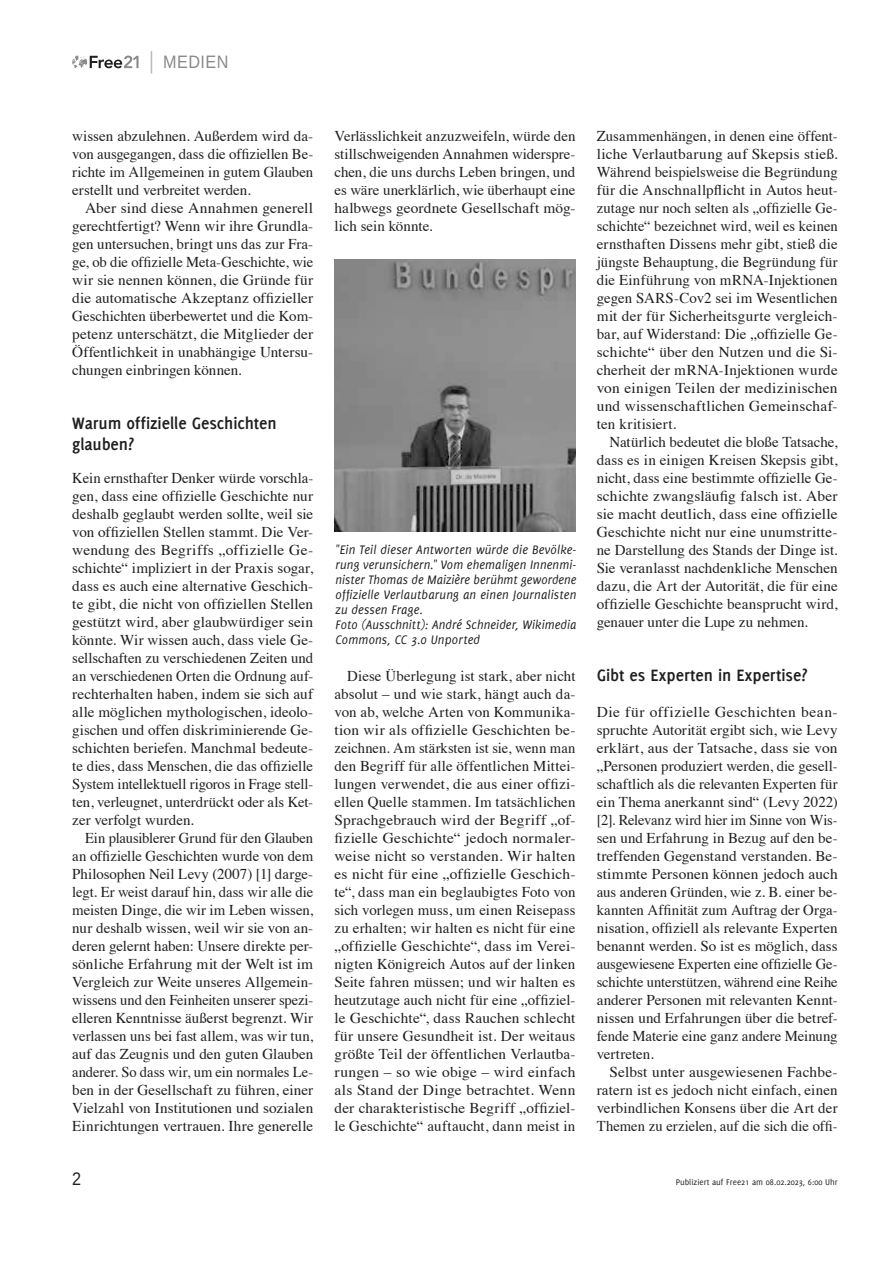
<style>
.page{position:relative;width:893px;height:1263px;background:#fff}
.page>*{position:absolute;margin:0;border:0;box-sizing:border-box;transform-origin:0 0}
.t1{font:700 18px/21px "Delicious";letter-spacing:-.005em;color:#1f1f1f}
.t2{font:18px "Liberation Sans";letter-spacing:.03em;color:#8a8a8a;scale:.9 1}
.t3{font:18px "Liberation Sans";color:#1f1f1f;scale:.9 1}
.t4{font:15px/18px "Times";color:#1f1f1f;text-align:justify}
.t5{font:italic 13.5px/15px "Delicious";letter-spacing:.01em;color:#1f1f1f;scale:.96 1}
.t6{font:9px "Delicious";color:#1f1f1f}
</style>
<div class="page">
<svg style="left:72px;top:55px;width:67px;height:13px"></svg>
<svg style="left:151px;top:51px;width:1px;height:23px"></svg>
<img style="left:334px;top:260px;width:241px;height:271px">
<p class="t2" style="left:163px;top:51px;width:74px">MEDIEN</p>
<p class="t4" style="left:72px;top:126px;width:242px">wissen abzulehnen. Außerdem wird da&shy;von ausgegangen, dass die offiziellen Be&shy;richte im Allgemeinen in gutem Glauben erstellt und verbreitet werden.</p>
<p class="t4" style="left:72px;top:198px;width:242px;text-indent:13px">Aber sind diese Annahmen generell gerechtfertigt? Wenn wir ihre Grundla&shy;gen untersuchen, bringt uns das zur Fra&shy;ge, ob die offizielle Meta-Geschichte, wie wir sie nennen können, die Gründe für die automatische Akzeptanz offizieller Geschichten überbewertet und die Kom&shy;petenz unterschätzt, die Mitglieder der Öffentlichkeit in unabhängige Untersu&shy;chungen einbringen können.</p>
<p class="t1" style="left:72px;top:413px;width:206px">Warum offizielle Geschichten glauben?</p>
<p class="t4" style="left:72px;top:468px;width:242px">Kein ernsthafter Denker würde vorschla&shy;gen, dass eine offizielle Geschichte nur deshalb geglaubt werden sollte, weil sie von offiziellen Stellen stammt. Die Ver&shy;wendung des Begriffs „offizielle Ge&shy;schichte“ impliziert in der Praxis sogar, dass es auch eine alternative Geschich&shy;te gibt, die nicht von offiziellen Stellen gestützt wird, aber glaubwürdiger sein könnte. Wir wissen auch, dass viele Ge&shy;sellschaften zu verschiedenen Zeiten und an verschiedenen Orten die Ordnung auf&shy;rechterhalten haben, indem sie sich auf alle möglichen mythologischen, ideolo&shy;gischen und offen diskriminierende Ge&shy;schichten beriefen. Manchmal bedeute&shy;te dies, dass Menschen, die das offizielle System intellektuell rigoros in Frage stell&shy;ten, verleugnet, unterdrückt oder als Ket&shy;zer verfolgt wurden.</p>
<p class="t4" style="left:72px;top:828px;width:242px;text-indent:13px">Ein plausiblerer Grund für den Glauben an offizielle Geschichten wurde von dem Philosophen Neil Levy (2007) [1] darge&shy;legt. Er weist darauf hin, dass wir alle die meisten Dinge, die wir im Leben wissen, nur deshalb wissen, weil wir sie von an&shy;deren gelernt haben: Unsere direkte per&shy;sönliche Erfahrung mit der Welt ist im Vergleich zur Weite unseres Allgemein&shy;wissens und den Feinheiten unserer spezi&shy;elleren Kenntnisse äußerst begrenzt. Wir verlassen uns bei fast allem, was wir tun, auf das Zeugnis und den guten Glauben anderer. So dass wir, um ein normales Le&shy;ben in der Gesellschaft zu führen, einer Vielzahl von Institutionen und sozialen Einrichtungen vertrauen. Ihre generelle</p>
<p class="t4" style="left:334px;top:126px;width:242px">Verlässlichkeit anzuzweifeln, würde den stillschweigenden Annahmen widerspre&shy;chen, die uns durchs Leben bringen, und es wäre unerklärlich, wie überhaupt eine halbwegs geordnete Gesellschaft mög&shy;lich sein könnte.</p>
<p class="t5" style="left:336px;top:542px;width:252px">"Ein Teil dieser Antworten würde die Bevölke&shy;rung verunsichern." Vom ehemaligen Innenmi&shy;nister Thomas de Maizière berühmt gewordene offizielle Verlautbarung an einen Journalisten zu dessen Frage.<br>Foto (Ausschnitt): André Schneider, Wikimedia Commons, CC 3.0 Unported</p>
<p class="t4" style="left:334px;top:666px;width:242px;text-indent:13px">Diese Überlegung ist stark, aber nicht absolut – und wie stark, hängt auch da&shy;von ab, welche Arten von Kommunika&shy;tion wir als offizielle Geschichten be&shy;zeichnen. Am stärksten ist sie, wenn man den Begriff für alle öffentlichen Mittei&shy;lungen verwendet, die aus einer offizi&shy;ellen Quelle stammen. Im tatsächlichen Sprachgebrauch wird der Begriff „of&shy;fizielle Geschichte“ jedoch normaler&shy;weise nicht so verstanden. Wir halten es nicht für eine „offizielle Geschich&shy;te“, dass man ein beglaubigtes Foto von sich vorlegen muss, um einen Reisepass zu erhalten; wir halten es nicht für eine „offizielle Geschichte“, dass im Verei&shy;nigten Königreich Autos auf der linken Seite fahren müssen; und wir halten es heutzutage auch nicht für eine „offiziel&shy;le Geschichte“, dass Rauchen schlecht für unsere Gesundheit ist. Der weitaus größte Teil der öffentlichen Verlautba&shy;rungen – so wie obige – wird einfach als Stand der Dinge betrachtet. Wenn der charakteristische Begriff „offiziel&shy;le Geschichte“ auftaucht, dann meist in</p>
<p class="t4" style="left:597px;top:126px;width:242px">Zusammenhängen, in denen eine öffent&shy;liche Verlautbarung auf Skepsis stieß.<br>Während beispielsweise die Begründung für die Anschnallpflicht in Autos heut&shy;zutage nur noch selten als „offizielle Ge&shy;schichte“ bezeichnet wird, weil es keinen ernsthaften Dissens mehr gibt, stieß die jüngste Behauptung, die Begründung für die Einführung von mRNA-Injektionen gegen SARS-Cov2 sei im Wesentlichen mit der für Sicherheitsgurte vergleich&shy;bar, auf Widerstand: Die „offizielle Ge&shy;schichte“ über den Nutzen und die Si&shy;cherheit der mRNA-Injektionen wurde von einigen Teilen der medizinischen und wissenschaftlichen Gemeinschaf&shy;ten kritisiert.</p>
<p class="t4" style="left:597px;top:432px;width:242px;text-indent:13px">Natürlich bedeutet die bloße Tatsache, dass es in einigen Kreisen Skepsis gibt, nicht, dass eine bestimmte offizielle Ge&shy;schichte zwangsläufig falsch ist. Aber sie macht deutlich, dass eine offizielle Geschichte nicht nur eine unumstritte&shy;ne Darstellung des Stands der Dinge ist.<br>Sie veranlasst nachdenkliche Menschen dazu, die Art der Autorität, die für eine offizielle Geschichte beansprucht wird, genauer unter die Lupe zu nehmen.</p>
<p class="t1" style="left:597px;top:665px;width:212px">Gibt es Experten in Expertise?</p>
<p class="t4" style="left:597px;top:702px;width:242px">Die für offizielle Geschichten bean&shy;spruchte Autorität ergibt sich, wie Levy erklärt, aus der Tatsache, dass sie von „Personen produziert werden, die gesell&shy;schaftlich als die relevanten Experten für ein Thema anerkannt sind“ (Levy 2022) [2]. Relevanz wird hier im Sinne von Wis&shy;sen und Erfahrung in Bezug auf den be&shy;treffenden Gegenstand verstanden. Be&shy;stimmte Personen können jedoch auch aus anderen Gründen, wie z. B. einer be&shy;kannten Affinität zum Auftrag der Orga&shy;nisation, offiziell als relevante Experten benannt werden. So ist es möglich, dass ausgewiesene Experten eine offizielle Ge&shy;schichte unterstützen, während eine Reihe anderer Personen mit relevanten Kennt&shy;nissen und Erfahrungen über die betref&shy;fende Materie eine ganz andere Meinung vertreten.</p>
<p class="t4" style="left:597px;top:1062px;width:242px;text-indent:13px">Selbst unter ausgewiesenen Fachbe&shy;ratern ist es jedoch nicht einfach, einen verbindlichen Konsens über die Art der Themen zu erzielen, auf die sich die offi-</p>
<p class="t3" style="left:72px;top:1168px;width:12px">2</p>
<p class="t6" style="left:676px;top:1177px;width:163px">Publiziert auf Free21 am 08.02.2023, 6:00 Uhr</p>
</div>
